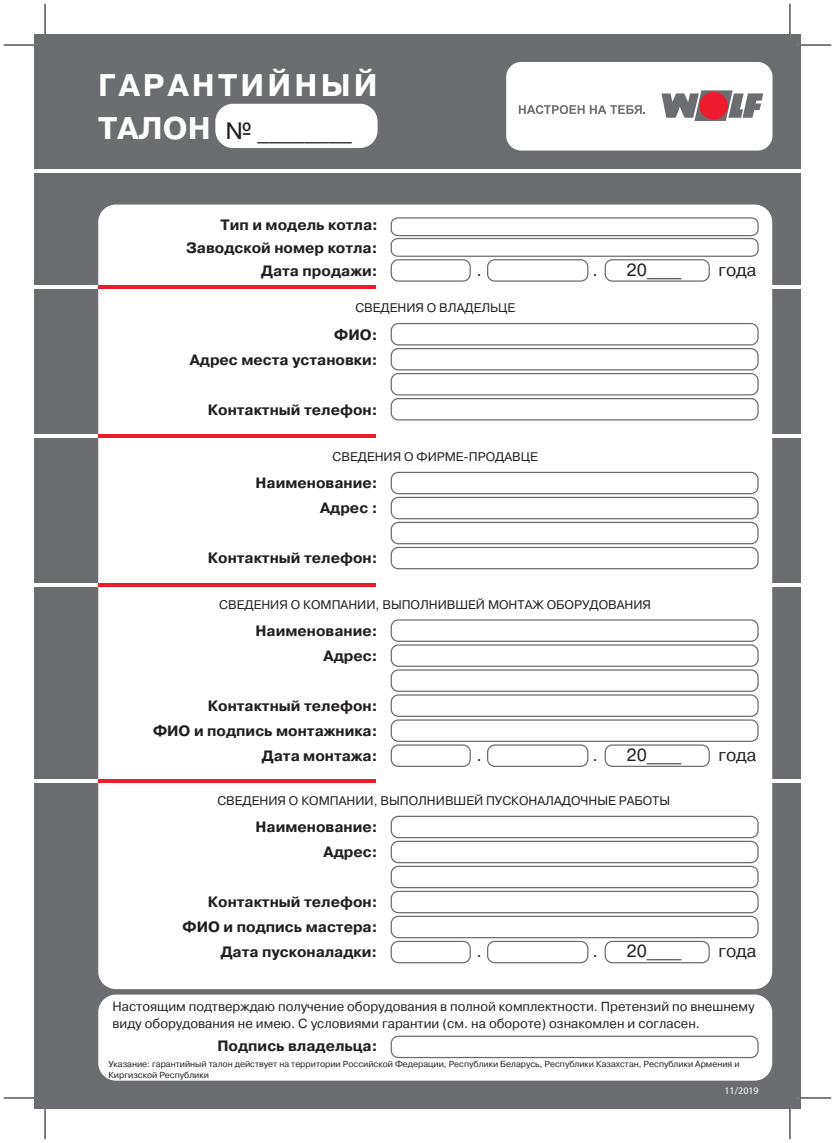
<style>
.page{position:relative;width:835px;height:1143px;background:#fff}
.page>*{position:absolute;margin:0;border:0;box-sizing:border-box;transform-origin:0 0}
.t1{font:700 31.25px "Pragmatica";letter-spacing:.1em;color:#fff}
.t2{font:23.75px "Pragmatica";color:#231f20}
.t3{font:17.5px "Pragmatica";color:#231f20}
.t4{font:700 15px/25px "Pragmatica";color:#231f20;text-align:right}
.t5{font:13.12px/16.2px "Pragmatica";color:#231f20}
.t6{font:12.5px "Pragmatica";color:#231f20}
.t7{font:10px "Myriad Pro";color:#fff}
.t8{font:8.75px/10.5px "Pragmatica";color:#231f20}
.s1{font-weight:700;font-size:31.25px;color:#fff}
</style>
<div class="page">
<div style="left:34px;top:34px;width:766px;height:1074px;background:#6c6d70"></div>
<div style="left:506px;top:62px;width:266px;height:88px;background:#fff;border-radius:15px"></div>
<hr style="left:34px;top:169px;width:766px;height:4px;background:#fff">
<div style="left:98px;top:204px;width:673px;height:785px;background:#fff;border-radius:18px"></div>
<div style="left:98px;top:994px;width:673px;height:86px;background:#fff;border-radius:18px"></div>
<div style="left:215px;top:104px;width:162px;height:44px;background:#fff;border-radius:18px"></div>
<hr style="left:34px;top:285px;width:341px;height:4px;background:#ee1b2c">
<svg style="left:390px;top:217px;width:368px;height:40px"></svg>
<svg style="left:390px;top:259px;width:368px;height:162px"></svg>
<svg style="left:390px;top:744px;width:320px;height:23px"></svg>
<hr style="left:34px;top:285px;width:64px;height:4px;background:#fff">
<hr style="left:762px;top:285px;width:38px;height:4px;background:#fff">
<svg style="left:390px;top:471px;width:368px;height:99px"></svg>
<svg style="left:390px;top:619px;width:368px;height:123px"></svg>
<div style="left:390px;top:815px;width:368px;height:23px;border:1px solid #6c6d70;border-radius:7px"></div>
<svg style="left:390px;top:840px;width:368px;height:218px"></svg>
<hr style="left:34px;top:434px;width:341px;height:4px;background:#ee1b2c">
<hr style="left:762px;top:434px;width:38px;height:4px;background:#fff">
<hr style="left:34px;top:434px;width:64px;height:4px;background:#fff">
<hr style="left:34px;top:583px;width:341px;height:3px;background:#ee1b2c">
<hr style="left:762px;top:583px;width:38px;height:3px;background:#fff">
<hr style="left:34px;top:583px;width:64px;height:3px;background:#fff">
<hr style="left:34px;top:779px;width:341px;height:4px;background:#ee1b2c">
<hr style="left:762px;top:779px;width:38px;height:4px;background:#fff">
<hr style="left:34px;top:779px;width:64px;height:4px;background:#fff">
<hr style="left:4px;top:44px;width:33px;height:2px;background:#fff">
<hr style="left:797px;top:44px;width:33px;height:2px;background:#fff">
<hr style="left:44px;top:4px;width:2px;height:33px;background:#fff">
<hr style="left:44px;top:1105px;width:2px;height:34px;background:#fff">
<hr style="left:788px;top:4px;width:2px;height:33px;background:#fff">
<hr style="left:788px;top:1105px;width:2px;height:34px;background:#fff">
<hr style="left:4px;top:45px;width:33px;height:1px;background:#000">
<hr style="left:797px;top:45px;width:33px;height:1px;background:#000">
<hr style="left:4px;top:1097px;width:33px;height:1px;background:#000">
<hr style="left:797px;top:1097px;width:33px;height:1px;background:#000">
<hr style="left:45px;top:4px;width:1px;height:33px;background:#000">
<hr style="left:45px;top:1105px;width:1px;height:34px;background:#000">
<hr style="left:789px;top:4px;width:1px;height:33px;background:#000">
<hr style="left:789px;top:1105px;width:1px;height:34px;background:#000">
<svg style="left:661px;top:90px;width:101px;height:31px"></svg>
<div style="left:699px;top:92px;width:28px;height:27px;background:#ee1b2c;border-radius:50%"></div>
<svg style="left:518px;top:105px;width:127px;height:9px"></svg>
<h1 class="t1" style="left:98px;top:65px;width:281px">ГАРАНТИЙНЫЙ</h1>
<h2 class="t2" style="left:98px;top:116px;width:255px"><span class="s1">ТАЛОН</span> № ________</h2>
<p class="t4" style="left:220px;top:213px;width:159px">Тип и модель котла:</p>
<p class="t4" style="left:186px;top:237px;width:193px;line-height:22.5px">Заводской номер котла:<br>Дата продажи:</p>
<p class="t6" style="left:355px;top:300px;width:161px">СВЕДЕНИЯ О ВЛАДЕЛЬЦЕ</p>
<p class="t3" style="left:476px;top:259px;width:7px">.</p>
<p class="t3" style="left:592px;top:259px;width:7px">.</p>
<p class="t3" style="left:626px;top:259px;width:57px">20____</p>
<p class="t3" style="left:718px;top:259px;width:40px">года</p>
<p class="t4" style="left:190px;top:322px;width:189px">ФИО:<br>Адрес места установки:</p>
<p class="t4" style="left:208px;top:397px;width:171px">Контактный телефон:</p>
<p class="t6" style="left:332px;top:449px;width:206px">СВЕДЕНИЯ О ФИРМЕ-ПРОДАВЦЕ</p>
<p class="t4" style="left:255px;top:471px;width:123px">Наименование:<br>Адрес :</p>
<p class="t4" style="left:208px;top:546px;width:171px">Контактный телефон:</p>
<p class="t6" style="left:219px;top:596px;width:433px">СВЕДЕНИЯ О КОМПАНИИ, ВЫПОЛНИВШЕЙ МОНТАЖ ОБОРУДОВАНИЯ</p>
<p class="t4" style="left:255px;top:618px;width:123px">Наименование:<br>Адрес:</p>
<p class="t4" style="left:153px;top:693px;width:226px">Контактный телефон:<br>ФИО и подпись монтажника:<br>Дата монтажа:</p>
<p class="t6" style="left:217px;top:792px;width:454px">СВЕДЕНИЯ О КОМПАНИИ, ВЫПОЛНИВШЕЙ ПУСКОНАЛАДОЧНЫЕ РАБОТЫ</p>
<p class="t4" style="left:255px;top:814px;width:123px">Наименование:<br>Адрес:</p>
<p class="t4" style="left:182px;top:889px;width:196px">Контактный телефон:<br>ФИО и подпись мастера:<br>Дата пусконаладки:</p>
<p class="t3" style="left:476px;top:744px;width:7px">.</p>
<p class="t3" style="left:592px;top:744px;width:7px">.</p>
<p class="t3" style="left:626px;top:744px;width:57px">20____</p>
<p class="t3" style="left:718px;top:744px;width:40px">года</p>
<p class="t3" style="left:476px;top:940px;width:7px">.</p>
<p class="t3" style="left:592px;top:940px;width:7px">.</p>
<p class="t3" style="left:626px;top:940px;width:57px">20____</p>
<p class="t3" style="left:718px;top:940px;width:40px">года</p>
<p class="t5" style="left:112px;top:999px;width:643px">Настоящим подтверждаю получение оборудования в полной комплектности. Претензий по внешнему виду оборудования не имею. С условиями гарантии (см. на обороте) ознакомлен и согласен.</p>
<p class="t4" style="left:217px;top:1033px;width:161px">Подпись владельца:</p>
<p class="t8" style="left:108px;top:1059px;width:632px">Указание: гарантийный талон действует на территории Российской Федерации, Республики Беларусь, Республики Казахстан, Республики Армения и<br>Киргизской Республики</p>
<p class="t7" style="left:724px;top:1084px;width:36px">11/2019</p>
</div>
